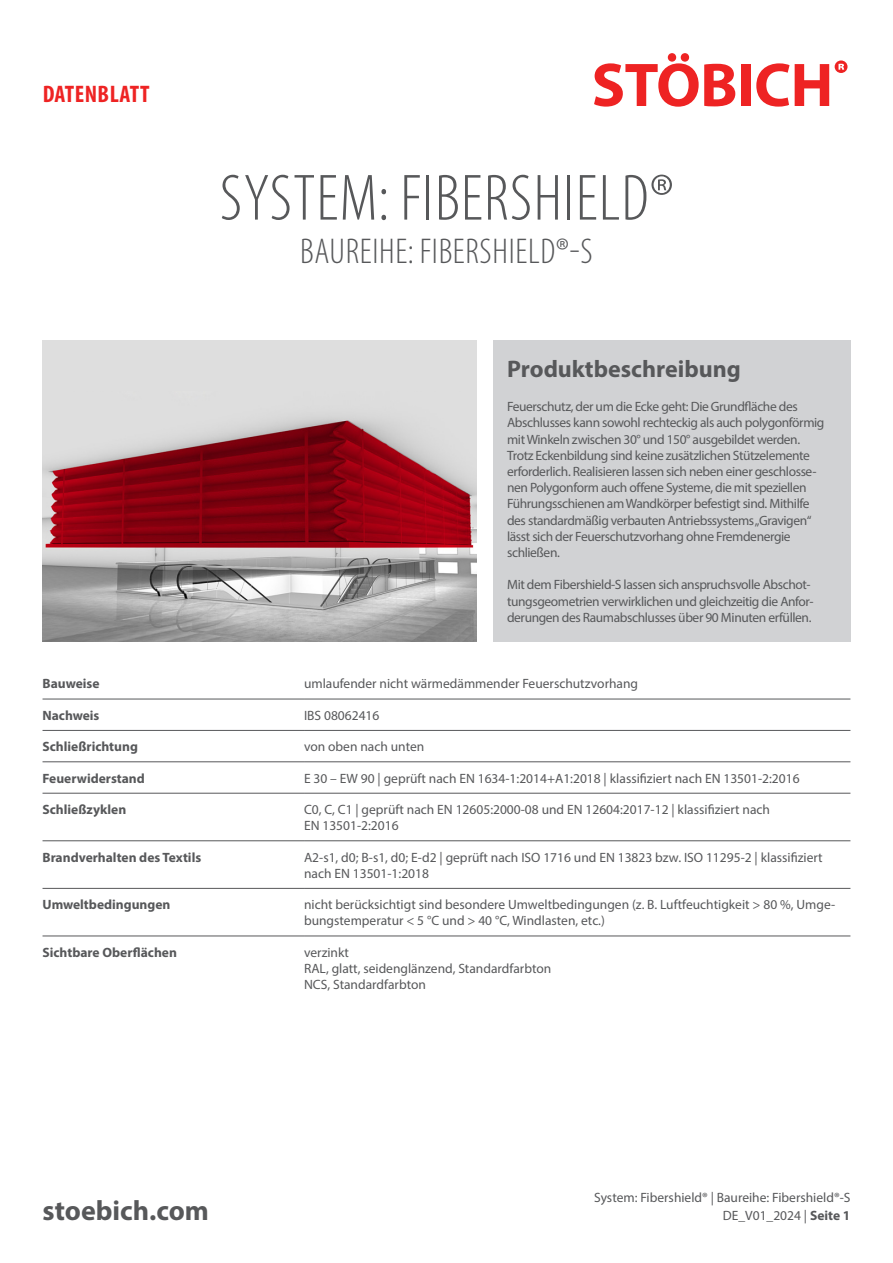
<style>
.page{position:relative;width:893px;height:1263px;background:#fff}
.page>*{position:absolute;margin:0;border:0;box-sizing:border-box;transform-origin:0 0}
.t1{font:300 condensed 66px "Myriad Pro";letter-spacing:.02em;color:#57585a}
.t2{font:300 condensed 36px "Myriad Pro";letter-spacing:.02em;color:#57585a}
.t3{font:700 28.05px "Myriad Pro";color:#57585a}
.t4{font:700 24px "Myriad Pro";color:#57585a}
.t5{font:700 condensed 24px "Myriad Pro";letter-spacing:.02em;color:#ee2323}
.t6{font:13.5px/16.2px "Myriad Pro";letter-spacing:-.03em;color:#57585a}
.t7{font:13.5px/16.2px "Myriad Pro";color:#57585a}
.t8{font:700 13.5px "Myriad Pro";color:#57585a}
.s1{font-weight:700}
</style>
<div class="page">
<div style="left:493px;top:340px;width:357px;height:301px;background:#d1d2d4"></div>
<img style="left:43px;top:390px;width:433px;height:251px">
<div style="left:43px;top:340px;width:433px;height:50px;background:#dedede"></div>
<hr style="left:43px;top:699px;width:261px;height:1px;background:#57585a">
<hr style="left:304px;top:699px;width:546px;height:1px;background:#57585a">
<hr style="left:43px;top:730px;width:261px;height:1px;background:#57585a">
<hr style="left:304px;top:730px;width:546px;height:1px;background:#57585a">
<hr style="left:43px;top:761px;width:261px;height:1px;background:#57585a">
<hr style="left:304px;top:761px;width:546px;height:1px;background:#57585a">
<hr style="left:43px;top:793px;width:261px;height:1px;background:#57585a">
<hr style="left:304px;top:793px;width:546px;height:1px;background:#57585a">
<hr style="left:43px;top:840px;width:261px;height:1px;background:#57585a">
<hr style="left:304px;top:840px;width:546px;height:1px;background:#57585a">
<hr style="left:43px;top:888px;width:261px;height:1px;background:#57585a">
<hr style="left:304px;top:888px;width:546px;height:1px;background:#57585a">
<hr style="left:43px;top:935px;width:261px;height:1px;background:#57585a">
<hr style="left:304px;top:935px;width:546px;height:1px;background:#57585a">
<svg style="left:835px;top:60px;width:12px;height:13px"></svg>
<svg style="left:594px;top:53px;width:141px;height:54px"></svg>
<div style="left:741px;top:64px;width:10px;height:42px;background:#ee2323"></div>
<svg style="left:756px;top:63px;width:33px;height:44px"></svg>
<svg style="left:795px;top:64px;width:34px;height:42px"></svg>
<h3 class="t5" style="left:43px;top:79px;width:108px">DATENBLATT</h3>
<h1 class="t1" style="left:220px;top:159px;width:456px">SYSTEM: FIBERSHIELD®</h1>
<h2 class="t2" style="left:300px;top:230px;width:294px">BAUREIHE: FIBERSHIELD®-S</h2>
<h3 class="t4" style="left:507px;top:354px;width:235px">Produktbeschreibung</h3>
<p class="t6" style="left:507px;top:398px;width:319px">Feuerschutz, der um die Ecke geht: Die Grundfläche des Abschlusses kann sowohl rechteckig als auch polygonförmig mit Winkeln zwischen 30° und 150° ausgebildet werden.<br>Trotz Eckenbildung sind keine zusätzlichen Stützelemente erforderlich. Realisieren lassen sich neben einer geschlosse&shy;nen Polygonform auch offene Systeme, die mit speziellen Führungsschienen am Wandkörper befestigt sind. Mithilfe des standardmäßig verbauten Antriebssystems „Gravigen“ lässt sich der Feuerschutzvorhang ohne Fremdenergie schließen.</p>
<p class="t6" style="left:507px;top:577px;width:308px">Mit dem Fibershield-S lassen sich anspruchsvolle Abschot&shy;tungsgeometrien verwirklichen und gleichzeitig die Anfor&shy;derungen des Raumabschlusses über 90 Minuten erfüllen.</p>
<p class="t8" style="left:43px;top:675px;width:59px">Bauweise</p>
<p class="t7" style="left:304px;top:675px;width:336px">umlaufender nicht wärmedämmender Feuerschutzvorhang</p>
<p class="t8" style="left:43px;top:706px;width:58px">Nachweis</p>
<p class="t7" style="left:304px;top:707px;width:77px">IBS 08062416</p>
<p class="t8" style="left:43px;top:738px;width:97px">Schließrichtung</p>
<p class="t7" style="left:304px;top:738px;width:122px">von oben nach unten</p>
<p class="t8" style="left:43px;top:769px;width:104px">Feuerwiderstand</p>
<p class="t7" style="left:304px;top:770px;width:497px">E 30 – EW 90 | geprüft nach EN 1634-1:2014+A1:2018 | klassifiziert nach EN 13501-2:2016</p>
<p class="t8" style="left:43px;top:801px;width:85px">Schließzyklen</p>
<p class="t7" style="left:304px;top:801px;width:467px">C0, C, C1 | geprüft nach EN 12605:2000-08 und EN 12604:2017-12 | klassifiziert nach<br>EN 13501-2:2016</p>
<p class="t8" style="left:43px;top:848px;width:160px">Brandverhalten des Textils</p>
<p class="t7" style="left:304px;top:849px;width:520px">A2-s1, d0; B-s1, d0; E-d2 | geprüft nach ISO 1716 und EN 13823 bzw. ISO 11295-2 | klassifiziert nach EN 13501-1:2018</p>
<p class="t8" style="left:43px;top:896px;width:129px">Umweltbedingungen</p>
<p class="t7" style="left:304px;top:896px;width:533px">nicht berücksichtigt sind besondere Umweltbedingungen (z. B. Luftfeuchtigkeit &gt; 80 %, Umge&shy;bungstemperatur &lt; 5 °C und &gt; 40 °C, Windlasten, etc.)</p>
<p class="t8" style="left:43px;top:943px;width:136px">Sichtbare Oberflächen</p>
<p class="t7" style="left:304px;top:944px;width:249px">verzinkt<br>RAL, glatt, seidenglänzend, Standardfarbton<br>NCS, Standardfarbton</p>
<h3 class="t3" style="left:43px;top:1193px;width:168px">stoebich.com</h3>
<p class="t7" style="left:594px;top:1189px;width:258px;line-height:18px;text-align:right">System: Fibershield® | Baureihe: Fibershield®-S<br>DE_V01_2024 | <span class="s1">Seite 1</span></p>
</div>
